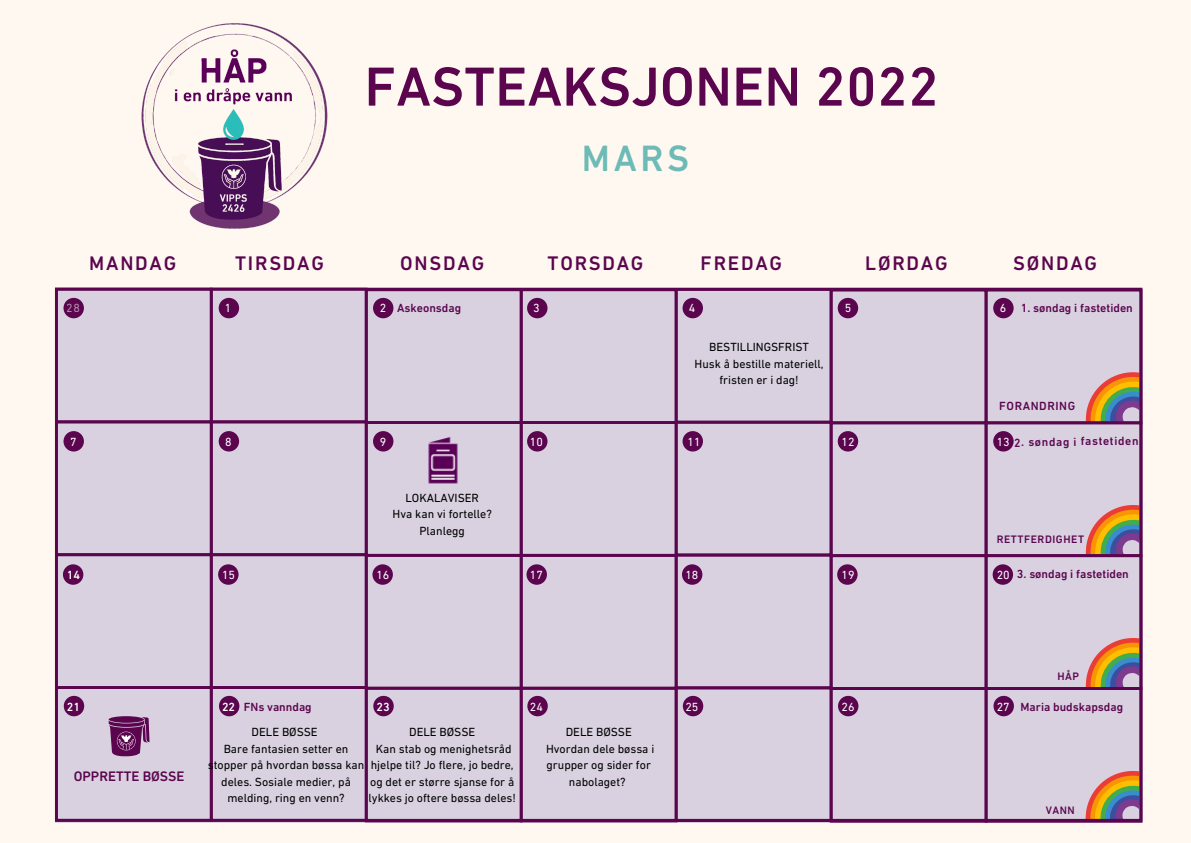
<style>
.page{position:relative;width:1191px;height:843px;background:#fff}
.page>*{position:absolute;margin:0;border:0;box-sizing:border-box;transform-origin:0 0}
.t1{font:500 55.9px "DIN Next LT Pro";letter-spacing:.005em;color:#5b054e}
.t2{font:500 37.2px "DIN Next LT Pro";color:#6ebab6}
.t3{font:500 20px "DIN Next LT Pro";letter-spacing:.09em;color:#5b054e}
.t4{font:500 14px "DIN Next LT Pro";color:#5b054e}
.t5{font:12px/16.5px "DIN Next LT Pro";color:#000;text-align:center}
.t6{font:500 12px "DIN Next LT Pro";color:#5b054e}
.t7{font:12px "DIN Next LT Pro";color:#fff}
.t8{font:500 12px "DIN Next LT Pro";letter-spacing:.05em;color:#5b054e}
.t9{font:500 12px "DIN Next LT Pro";color:#fff}
.t10{font:500 11px "DIN Next LT Pro";letter-spacing:.05em;color:#5b054e}
.s1{color:#fff}
</style>
<div class="page">
<div style="left:0;top:0;width:1190px;height:842px;background:#fef8f0"></div>
<div style="left:55px;top:289px;width:1087px;height:533px;background:#d9d1e0"></div>
<div style="left:63px;top:298px;width:21px;height:20px;background:#5b054e;border-radius:50%"></div>
<div style="left:63px;top:431px;width:21px;height:20px;background:#5b054e;border-radius:50%"></div>
<div style="left:63px;top:564px;width:20px;height:20px;background:#5b054e;border-radius:50%"></div>
<div style="left:64px;top:695px;width:20px;height:21px;background:#5b054e;border-radius:50%"></div>
<div style="left:219px;top:298px;width:20px;height:20px;background:#5b054e;border-radius:50%"></div>
<div style="left:219px;top:431px;width:20px;height:20px;background:#5b054e;border-radius:50%"></div>
<div style="left:218px;top:564px;width:20px;height:20px;background:#5b054e;border-radius:50%"></div>
<div style="left:219px;top:695px;width:20px;height:21px;background:#5b054e;border-radius:50%"></div>
<div style="left:373px;top:298px;width:20px;height:20px;background:#5b054e;border-radius:50%"></div>
<div style="left:373px;top:431px;width:20px;height:20px;background:#5b054e;border-radius:50%"></div>
<div style="left:372px;top:564px;width:21px;height:20px;background:#5b054e;border-radius:50%"></div>
<div style="left:373px;top:695px;width:20px;height:21px;background:#5b054e;border-radius:50%"></div>
<div style="left:527px;top:298px;width:20px;height:20px;background:#5b054e;border-radius:50%"></div>
<div style="left:527px;top:431px;width:20px;height:20px;background:#5b054e;border-radius:50%"></div>
<div style="left:526px;top:564px;width:21px;height:20px;background:#5b054e;border-radius:50%"></div>
<div style="left:527px;top:695px;width:20px;height:21px;background:#5b054e;border-radius:50%"></div>
<div style="left:682px;top:298px;width:21px;height:20px;background:#5b054e;border-radius:50%"></div>
<div style="left:682px;top:431px;width:21px;height:20px;background:#5b054e;border-radius:50%"></div>
<div style="left:682px;top:564px;width:20px;height:20px;background:#5b054e;border-radius:50%"></div>
<div style="left:682px;top:695px;width:21px;height:21px;background:#5b054e;border-radius:50%"></div>
<div style="left:837px;top:298px;width:21px;height:20px;background:#5b054e;border-radius:50%"></div>
<div style="left:837px;top:431px;width:21px;height:20px;background:#5b054e;border-radius:50%"></div>
<div style="left:837px;top:564px;width:20px;height:20px;background:#5b054e;border-radius:50%"></div>
<div style="left:838px;top:695px;width:20px;height:21px;background:#5b054e;border-radius:50%"></div>
<div style="left:993px;top:298px;width:20px;height:20px;background:#5b054e;border-radius:50%"></div>
<div style="left:993px;top:431px;width:20px;height:20px;background:#5b054e;border-radius:50%"></div>
<div style="left:992px;top:564px;width:20px;height:20px;background:#5b054e;border-radius:50%"></div>
<div style="left:993px;top:695px;width:20px;height:21px;background:#5b054e;border-radius:50%"></div>
<svg style="left:1085px;top:505px;width:53px;height:47px"></svg>
<svg style="left:1085px;top:372px;width:53px;height:48px"></svg>
<svg style="left:1085px;top:638px;width:53px;height:47px"></svg>
<svg style="left:1085px;top:770px;width:53px;height:47px"></svg>
<div style="left:55px;top:287px;width:157px;height:136px;border:3px solid #5b054e"></div>
<div style="left:365px;top:288px;width:157px;height:136px;border:3px solid #5b054e"></div>
<div style="left:829px;top:288px;width:158px;height:136px;border:3px solid #5b054e"></div>
<div style="left:210px;top:287px;width:157px;height:136px;border:3px solid #5b054e"></div>
<div style="left:674px;top:288px;width:158px;height:135px;border:3px solid #5b054e"></div>
<div style="left:520px;top:288px;width:157px;height:136px;border:3px solid #5b054e"></div>
<div style="left:984px;top:288px;width:158px;height:136px;border:3px solid #5b054e"></div>
<div style="left:55px;top:553px;width:157px;height:135px;border:3px solid #5b054e"></div>
<div style="left:365px;top:554px;width:157px;height:135px;border:3px solid #5b054e"></div>
<div style="left:829px;top:554px;width:158px;height:135px;border:3px solid #5b054e"></div>
<div style="left:210px;top:553px;width:157px;height:135px;border:3px solid #5b054e"></div>
<div style="left:674px;top:553px;width:158px;height:136px;border:3px solid #5b054e"></div>
<div style="left:520px;top:554px;width:157px;height:135px;border:3px solid #5b054e"></div>
<div style="left:984px;top:554px;width:158px;height:135px;border:3px solid #5b054e"></div>
<div style="left:55px;top:420px;width:157px;height:136px;border:3px solid #5b054e"></div>
<div style="left:365px;top:421px;width:157px;height:135px;border:3px solid #5b054e"></div>
<div style="left:829px;top:421px;width:158px;height:135px;border:3px solid #5b054e"></div>
<div style="left:210px;top:420px;width:157px;height:136px;border:3px solid #5b054e"></div>
<div style="left:674px;top:420px;width:158px;height:136px;border:3px solid #5b054e"></div>
<div style="left:520px;top:421px;width:157px;height:135px;border:3px solid #5b054e"></div>
<div style="left:984px;top:421px;width:158px;height:135px;border:3px solid #5b054e"></div>
<div style="left:55px;top:686px;width:157px;height:135px;border:3px solid #5b054e"></div>
<div style="left:365px;top:686px;width:157px;height:136px;border:3px solid #5b054e"></div>
<div style="left:829px;top:686px;width:158px;height:136px;border:3px solid #5b054e"></div>
<div style="left:210px;top:686px;width:157px;height:135px;border:3px solid #5b054e"></div>
<div style="left:674px;top:686px;width:158px;height:135px;border:3px solid #5b054e"></div>
<div style="left:520px;top:686px;width:157px;height:136px;border:3px solid #5b054e"></div>
<div style="left:984px;top:686px;width:158px;height:136px;border:3px solid #5b054e"></div>
<img style="left:141px;top:23px;width:187px;height:206px">
<img style="left:428px;top:437px;width:30px;height:47px">
<svg style="left:109px;top:716px;width:40px;height:40px;background:#7e3d76"></svg>
<p class="t1" style="left:364px;top:64px;width:575px">FASTEAKSJONEN 2022</p>
<p class="t2" style="left:582px;top:143px;width:109px">MARS</p>
<p class="t3" style="left:89px;top:255px;width:89px">MANDAG</p>
<p class="t3" style="left:235px;top:255px;width:90px">TIRSDAG</p>
<p class="t3" style="left:400px;top:255px;width:85px">ONSDAG</p>
<p class="t3" style="left:547px;top:255px;width:97px">TORSDAG</p>
<p class="t3" style="left:700px;top:255px;width:83px">FREDAG</p>
<p class="t3" style="left:865px;top:255px;width:84px">LØRDAG</p>
<p class="t3" style="left:1013px;top:255px;width:85px">SØNDAG</p>
<p class="t7" style="left:67px;top:303px;width:15px">28</p>
<p class="t6" style="left:397px;top:303px;width:65px">Askeonsdag</p>
<p class="t6" style="left:1020px;top:303px;width:113px">1. søndag i fastetiden</p>
<p class="t7" style="left:380px;top:303px;width:8px">2</p>
<p class="t7" style="left:533px;top:303px;width:8px">3</p>
<p class="t7" style="left:225px;top:303px;width:8px">1</p>
<p class="t7" style="left:688px;top:303px;width:8px">4</p>
<p class="t7" style="left:844px;top:303px;width:8px">5</p>
<p class="t7" style="left:999px;top:303px;width:8px">6</p>
<p class="t7" style="left:70px;top:436px;width:8px">7</p>
<p class="t7" style="left:225px;top:436px;width:8px">8</p>
<p class="t7" style="left:379px;top:436px;width:8px">9</p>
<p class="t5" style="left:405px;top:490px;width:75px">LOKALAVISER</p>
<p class="t5" style="left:392px;top:507px;width:101px">Hva kan vi fortelle?</p>
<p class="t5" style="left:419px;top:523px;width:47px">Planlegg</p>
<p class="t7" style="left:530px;top:436px;width:15px">10</p>
<p class="t5" style="left:709px;top:340px;width:101px">BESTILLINGSFRIST</p>
<p class="t5" style="left:694px;top:356px;width:131px">Husk å bestille materiell,</p>
<p class="t5" style="left:719px;top:373px;width:81px">fristen er i dag!</p>
<p class="t7" style="left:687px;top:436px;width:15px">11</p>
<p class="t7" style="left:841px;top:436px;width:15px">12</p>
<p class="t8" style="left:999px;top:400px;width:77px">FORANDRING</p>
<p class="t6" style="left:1013px;top:437px;width:126px;rotate:-1deg">2. søndag i fastetiden</p>
<p class="t7" style="left:996px;top:436px;width:15px">13</p>
<p class="t10" style="left:996px;top:534px;width:89px">RETTFERDIGHET</p>
<p class="t9" style="left:67px;top:569px;width:15px">14</p>
<p class="t6" style="left:1016px;top:569px;width:113px">3. søndag i fastetiden</p>
<p class="t7" style="left:685px;top:569px;width:15px">18</p>
<p class="t7" style="left:841px;top:569px;width:15px">19</p>
<p class="t7" style="left:996px;top:569px;width:15px">20</p>
<p class="t7" style="left:222px;top:569px;width:15px">15</p>
<p class="t7" style="left:376px;top:569px;width:15px">16</p>
<p class="t7" style="left:530px;top:569px;width:15px">17</p>
<p class="t10" style="left:1057px;top:671px;width:23px">HÅP</p>
<p class="t9" style="left:67px;top:701px;width:15px">21</p>
<p class="t9" style="left:376px;top:702px;width:15px">23</p>
<p class="t6" style="left:222px;top:701px;width:91px"><span class="s1">22</span> FNs vanndag</p>
<p class="t7" style="left:530px;top:701px;width:15px">24</p>
<p class="t7" style="left:685px;top:701px;width:15px">25</p>
<p class="t7" style="left:841px;top:701px;width:15px">26</p>
<p class="t7" style="left:996px;top:702px;width:15px">27</p>
<p class="t6" style="left:1020px;top:702px;width:104px">Maria budskapsdag</p>
<p class="t4" style="left:74px;top:770px;width:112px">OPPRETTE BØSSE</p>
<p class="t5" style="left:251px;top:724px;width:67px">DELE BØSSE</p>
<p class="t5" style="left:208px;top:741px;width:158px">Bare fantasien setter en stopper på hvordan bøssa kan deles. Sosiale medier, på melding, ring en venn?</p>
<p class="t5" style="left:409px;top:724px;width:67px">DELE BØSSE</p>
<p class="t5" style="left:368px;top:741px;width:149px">Kan stab og menighetsråd hjelpe til? Jo flere, jo bedre, og det er større sjanse for å lykkes jo oftere bøssa deles!</p>
<p class="t5" style="left:565px;top:724px;width:67px">DELE BØSSE</p>
<p class="t5" style="left:546px;top:741px;width:110px">Hvordan dele bøssa i grupper og sider for nabolaget?</p>
<p class="t10" style="left:1045px;top:805px;width:31px">VANN</p>
</div>
